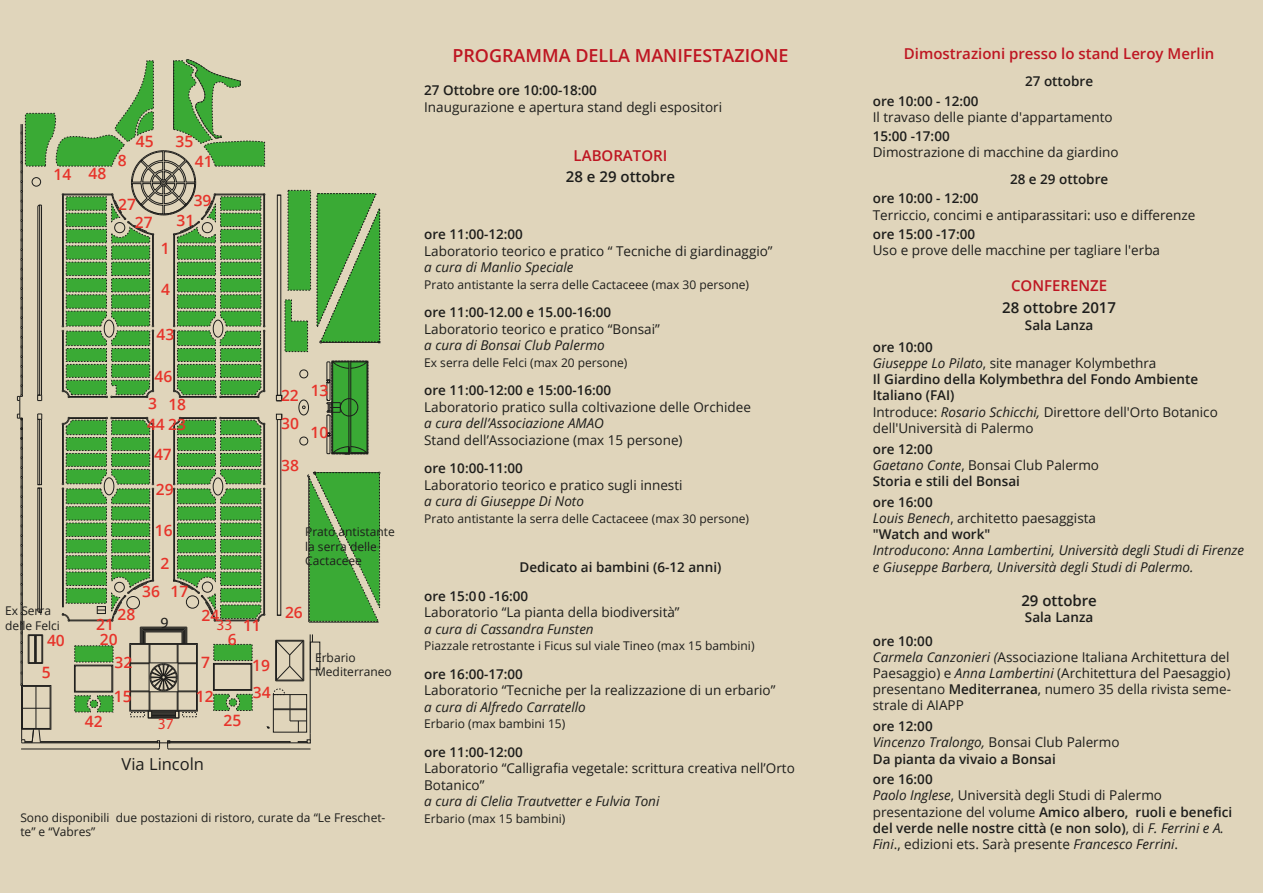
<style>
.page{position:relative;width:1263px;height:893px;background:#e0d5bb}
.page>*{position:absolute;margin:0;border:0;box-sizing:border-box;transform-origin:0 0}
.t1{font:600 18px "Open Sans";color:#be1622}
.t2{font:16.5px "Open Sans";color:#1d1d1b}
.t3{font:600 15.6px "Open Sans";color:#e7332a}
.t4{font:15.6px "Myriad Pro";color:#e7332a}
.t5{font:15.6px "Myriad Pro";color:#1d1d1b}
.t6{font:600 15px "Open Sans";color:#be1622}
.t7{font:600 15px "Open Sans";color:#1d1d1b}
.t8{font:13.5px/16.2px "Open Sans";color:#1d1d1b}
.t9{font:600 13.5px/16.2px "Open Sans";color:#1d1d1b}
.t10{font:italic 13.5px/16.2px "Open Sans";color:#1d1d1b}
.t11{font:12px/14.4px "Open Sans";color:#1d1d1b}
.s1{font-family:"Open Sans";font-weight:600}
.s2{font-weight:600}
.s3{font-style:italic}
.s4{font-weight:400;font-style:italic}
.s5{font-weight:400}
</style>
<div class="page">
<svg style="left:17px;top:59px;width:364px;height:691px"></svg>
<hr style="left:169px;top:749px;width:142px;height:1px;background:#1d1d1b">
<p class="t3" style="left:136px;top:131px;width:19px">45</p>
<p class="t3" style="left:175px;top:131px;width:19px">35</p>
<p class="t3" style="left:53px;top:164px;width:19px">14</p>
<p class="t3" style="left:89px;top:162px;width:19px">48</p>
<p class="t3" style="left:118px;top:149px;width:10px">8</p>
<p class="t3" style="left:195px;top:150px;width:19px">41</p>
<p class="t3" style="left:118px;top:194px;width:19px">27</p>
<p class="t3" style="left:194px;top:190px;width:19px">39</p>
<p class="t3" style="left:135px;top:212px;width:19px">27</p>
<p class="t3" style="left:176px;top:210px;width:19px">31</p>
<p class="t3" style="left:161px;top:238px;width:10px">1</p>
<p class="t3" style="left:161px;top:279px;width:10px">4</p>
<p class="t3" style="left:156px;top:323px;width:19px">43</p>
<p class="t3" style="left:155px;top:366px;width:19px">46</p>
<p class="t3" style="left:148px;top:393px;width:10px">3</p>
<p class="t3" style="left:168px;top:393px;width:19px">18</p>
<p class="t3" style="left:281px;top:385px;width:19px">22</p>
<p class="t3" style="left:311px;top:379px;width:19px">13</p>
<p class="t3" style="left:147px;top:414px;width:41px">44 23</p>
<p class="t3" style="left:281px;top:412px;width:19px">30</p>
<p class="t3" style="left:310px;top:422px;width:19px">10</p>
<p class="t3" style="left:154px;top:443px;width:19px">47</p>
<p class="t3" style="left:281px;top:455px;width:19px">38</p>
<p class="t3" style="left:156px;top:479px;width:19px">29</p>
<p class="t3" style="left:155px;top:519px;width:19px">16</p>
<p class="t3" style="left:160px;top:553px;width:10px">2</p>
<p class="t11" style="left:305px;top:525px;width:91px">Prato antistante la serra delle<br>Cactaceee</p>
<p class="t3" style="left:142px;top:581px;width:19px">36</p>
<p class="t3" style="left:170px;top:581px;width:19px">17</p>
<p class="t11" style="left:5px;top:603px;width:56px">Ex Serra delle Felci</p>
<p class="t3" style="left:118px;top:603px;width:19px">28</p>
<p class="t3" style="left:202px;top:605px;width:19px">24</p>
<p class="t5" style="left:160px;top:613px;width:10px">9</p>
<p class="t3" style="left:96px;top:613px;width:19px">21</p>
<p class="t4" style="left:216px;top:615px;width:46px">33 <span class="s1">11</span></p>
<p class="t3" style="left:285px;top:602px;width:19px">26</p>
<p class="t3" style="left:47px;top:630px;width:19px">40</p>
<p class="t3" style="left:100px;top:629px;width:19px">20</p>
<p class="t3" style="left:228px;top:628px;width:10px">6</p>
<p class="t3" style="left:42px;top:661px;width:10px">5</p>
<p class="t3" style="left:114px;top:651px;width:19px">32</p>
<p class="t3" style="left:201px;top:652px;width:10px">7</p>
<p class="t3" style="left:252px;top:655px;width:19px">19</p>
<p class="t11" style="left:315px;top:650px;width:78px">Erbario<br>Mediterraneo</p>
<p class="t3" style="left:114px;top:686px;width:19px">15</p>
<p class="t3" style="left:196px;top:686px;width:19px">12</p>
<p class="t3" style="left:253px;top:682px;width:19px">34</p>
<p class="t3" style="left:85px;top:711px;width:19px">42</p>
<p class="t4" style="left:158px;top:714px;width:18px">37</p>
<p class="t3" style="left:224px;top:709px;width:19px">25</p>
<p class="t2" style="left:122px;top:753px;width:84px">Via Lincoln</p>
<p class="t11" style="left:20px;top:810px;width:367px">Sono disponibili due postazioni di ristoro, curate da “Le Freschet&shy;te” e “Vabres”</p>
<h1 class="t1" style="left:452px;top:43px;width:338px">PROGRAMMA DELLA MANIFESTAZIONE</h1>
<p class="t9" style="left:424px;top:82px;width:174px">27 Ottobre ore 10:00-18:00</p>
<p class="t8" style="left:424px;top:98px;width:299px">Inaugurazione e apertura stand degli espositori</p>
<p class="t6" style="left:574px;top:145px;width:95px">LABORATORI</p>
<p class="t7" style="left:566px;top:166px;width:111px">28 e 29 ottobre</p>
<p class="t9" style="left:424px;top:226px;width:100px">ore 11:00-12:00</p>
<p class="t8" style="left:424px;top:242px;width:350px">Laboratorio teorico e pratico “ Tecniche di giardinaggio”</p>
<p class="t10" style="left:424px;top:259px;width:151px">a cura di Manlio Speciale</p>
<p class="t11" style="left:424px;top:277px;width:326px">Prato antistante la serra delle Cactaceee (max 30 persone)</p>
<p class="t9" style="left:424px;top:304px;width:189px">ore 11:00-12.00 e 15.00-16:00</p>
<p class="t8" style="left:424px;top:320px;width:237px">Laboratorio teorico e pratico “Bonsai”</p>
<p class="t10" style="left:424px;top:337px;width:182px">a cura di Bonsai Club Palermo</p>
<p class="t11" style="left:424px;top:355px;width:205px">Ex serra delle Felci (max 20 persone)</p>
<p class="t9" style="left:424px;top:382px;width:189px">ore 11:00-12:00 e 15:00-16:00</p>
<p class="t8" style="left:424px;top:398px;width:328px">Laboratorio pratico sulla coltivazione delle Orchidee</p>
<p class="t10" style="left:424px;top:415px;width:181px">a cura dell’Associazione AMAO</p>
<p class="t8" style="left:424px;top:431px;width:260px">Stand dell’Associazione (max 15 persone)</p>
<p class="t9" style="left:424px;top:460px;width:100px">ore 10:00-11:00</p>
<p class="t8" style="left:424px;top:476px;width:260px">Laboratorio teorico e pratico sugli innesti</p>
<p class="t10" style="left:424px;top:493px;width:161px">a cura di Giuseppe Di Noto</p>
<p class="t11" style="left:424px;top:511px;width:326px">Prato antistante la serra delle Cactaceee (max 30 persone)</p>
<p class="t9" style="left:424px;top:553px;width:299px;line-height:28.5px;text-indent:95px">Dedicato ai bambini (6-12 anni) ore 15:0 0 -16:00</p>
<p class="t8" style="left:424px;top:604px;width:257px">Laboratorio “La pianta della biodiversità”</p>
<p class="t10" style="left:424px;top:620px;width:171px">a cura di Cassandra Funsten</p>
<p class="t11" style="left:424px;top:638px;width:332px">Piazzale retrostante i Ficus sul viale Tineo (max 15 bambini)</p>
<p class="t9" style="left:424px;top:665px;width:100px">ore 16:00-17:00</p>
<p class="t8" style="left:424px;top:682px;width:353px">Laboratorio “Tecniche per la realizzazione di un erbario”</p>
<p class="t10" style="left:424px;top:698px;width:163px">a cura di Alfredo Carratello</p>
<p class="t11" style="left:424px;top:716px;width:143px">Erbario (max bambini 15)</p>
<p class="t9" style="left:424px;top:743px;width:100px">ore 11:00-12:00</p>
<p class="t8" style="left:424px;top:760px;width:372px">Laboratorio “Calligrafia vegetale: scrittura creativa nell’Orto<br>Botanico”</p>
<p class="t10" style="left:424px;top:793px;width:237px">a cura di Clelia Trautvetter e Fulvia Toni</p>
<p class="t11" style="left:424px;top:811px;width:143px">Erbario (max 15 bambini)</p>
<p class="t6" style="left:904px;top:44px;width:312px">Dimostrazioni presso lo stand Leroy Merlin</p>
<p class="t9" style="left:1025px;top:73px;width:70px">27 ottobre</p>
<p class="t9" style="left:873px;top:92px;width:107px">ore 10:00 - 12:00</p>
<p class="t8" style="left:873px;top:108px;width:241px">Il travaso delle piante d'appartamento</p>
<p class="t9" style="left:873px;top:128px;width:78px">15:00 -17:00</p>
<p class="t8" style="left:873px;top:144px;width:247px">Dimostrazione di macchine da giardino</p>
<p class="t9" style="left:1010px;top:171px;width:100px">28 e 29 ottobre</p>
<p class="t9" style="left:873px;top:190px;width:107px">ore 10:00 - 12:00</p>
<p class="t8" style="left:873px;top:206px;width:324px">Terriccio, concimi e antiparassitari: uso e differenze</p>
<p class="t9" style="left:873px;top:225px;width:104px">ore 15:00 -17:00</p>
<p class="t8" style="left:873px;top:242px;width:289px">Uso e prove delle macchine per tagliare l'erba</p>
<p class="t6" style="left:1011px;top:275px;width:98px">CONFERENZE</p>
<p class="t7" style="left:1002px;top:298px;width:115px">28 ottobre 2017</p>
<p class="t9" style="left:1025px;top:316px;width:70px">Sala Lanza</p>
<p class="t8" style="left:873px;top:339px;width:347px"><span class="s2">ore 10:00<br></span><span class="s3">Giuseppe Lo Pilato</span>, site manager Kolymbethra<br><span class="s2">Il Giardino della Kolymbethra del Fondo Ambiente Italiano (FAI)<br></span>Introduce: <span class="s3">Rosario Schicchi,</span> Direttore dell'Orto Botanico dell'Università di Palermo</p>
<p class="t9" style="left:873px;top:440px;width:228px">ore 12:00<br><span class="s4">Gaetano Conte</span><span class="s5">, Bonsai Club Palermo<br></span>Storia e stili del Bonsai</p>
<p class="t9" style="left:873px;top:493px;width:225px">ore 16:00<br><span class="s4">Louis Benech</span><span class="s5">, architetto paesaggista </span>"Watch and work"</p>
<p class="t10" style="left:873px;top:542px;width:373px">Introducono: Anna Lambertini, Università degli Studi di Firenze e Giuseppe Barbera, Università degli Studi di Palermo.</p>
<p class="t7" style="left:1021px;top:590px;width:77px">29 ottobre</p>
<p class="t9" style="left:1025px;top:609px;width:70px">Sala Lanza</p>
<p class="t8" style="left:873px;top:632px;width:360px"><span class="s2">ore 10:00<br></span><span class="s3">Carmela Canzonieri (</span>Associazione Italiana Architettura del Paesaggio) e <span class="s3">Anna Lambertini</span> (Architettura del Paesaggio) presentano <span class="s2">Mediterranea</span>, numero 35 della rivista seme&shy;strale di AIAPP</p>
<p class="t9" style="left:873px;top:718px;width:248px">ore 12:00<br><span class="s4">Vincenzo Tralongo,</span> <span class="s5">Bonsai Club Palermo<br></span>Da pianta da vivaio a Bonsai</p>
<p class="t8" style="left:873px;top:771px;width:361px"><span class="s2">ore 16:00<br></span><span class="s3">Paolo Inglese</span>, Università degli Studi di Palermo presentazione del volume <span class="s2">Amico albero, ruoli e benefici del verde nelle nostre città (e non solo)</span>, di <span class="s3">F. Ferrini e A.<br>Fini</span>., edizioni ets. Sarà presente <span class="s3">Francesco Ferrini</span>.</p>
</div>
